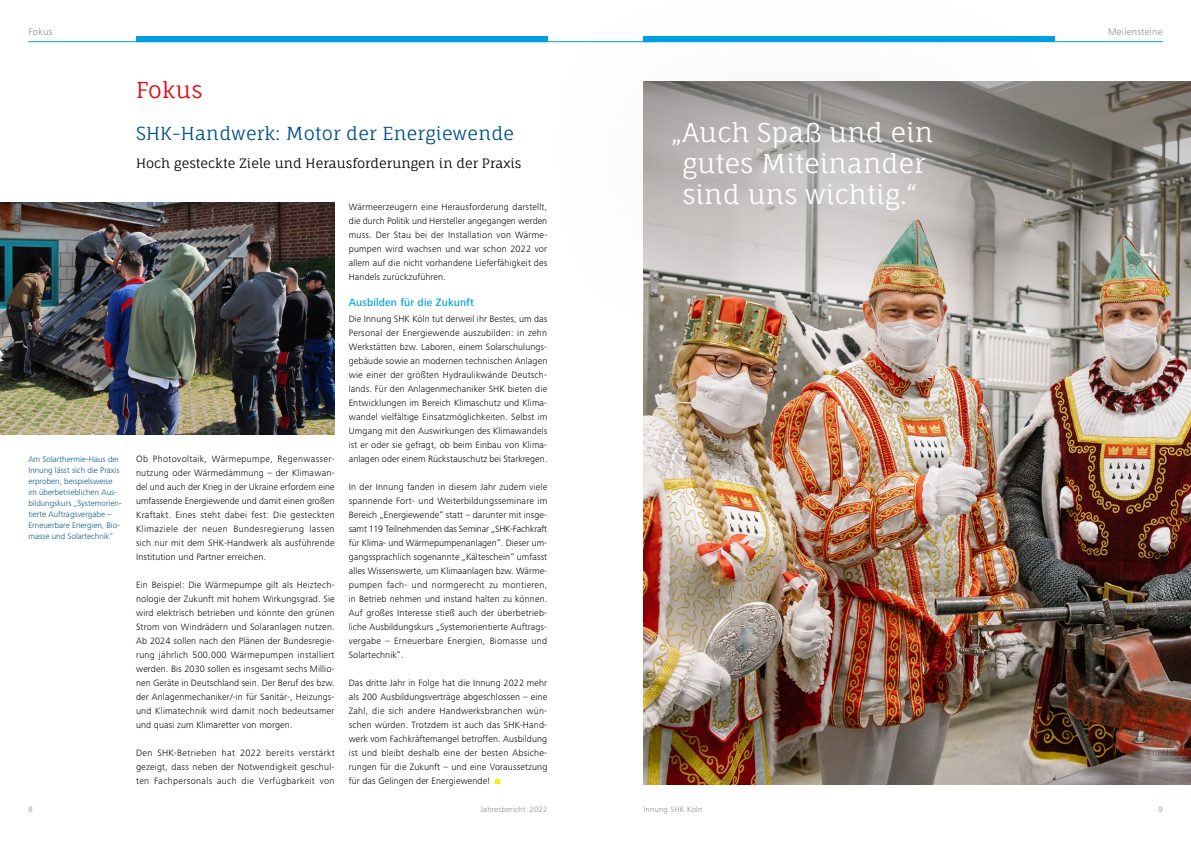
<style>
.page{position:relative;width:1191px;height:842px;background:#fff}
.page>*{position:absolute;margin:0;border:0;box-sizing:border-box;transform-origin:0 0}
.t1{font:26px/31.2px "Fauna One";color:#fff;text-align:center}
.t2{font:22px "Fauna One";letter-spacing:.01em;color:#e30613}
.t3{font:18px "Fauna One";letter-spacing:.01em;color:#005284}
.t4{font:13px "Fauna One";color:#000}
.t5{font:500 11px "Frutiger Next Pro";letter-spacing:.01em;color:#009fe3}
.t6{font:300 10px "Frutiger Next Pro";letter-spacing:.03em;color:#878787}
.t7{font:300 9.5px/14px "Frutiger Next Pro";letter-spacing:.01em;color:#000;text-align:justify}
.t8{font:300 8.5px/11px "Frutiger Next Pro";color:#005284}
.t9{font:300 8px "Frutiger Next Pro";letter-spacing:.03em;color:#878787}
</style>
<div class="page">
<img style="left:643px;top:81px;width:548px;height:703px">
<img style="left:0;top:203px;width:334px;height:231px">
<svg style="left:495px;top:779px;width:5px;height:5px"></svg>
<div style="left:545px;top:0;width:515px;height:340px;background:#e3e3e3;opacity:.5"></div>
<div style="left:643px;top:36px;width:411px;height:5px;background:#009fe3"></div>
<hr style="left:28px;top:41px;width:519px;height:1px;background:#009fe3">
<hr style="left:643px;top:41px;width:519px;height:1px;background:#009fe3">
<hr style="left:136px;top:41px;width:519px;height:1px;background:#009fe3">
<div style="left:136px;top:36px;width:411px;height:5px;background:#009fe3"></div>
<p class="t6" style="left:28px;top:26px;width:26px">Fokus</p>
<p class="t6" style="left:1108px;top:26px;width:56px">Meilensteine</p>
<p class="t8" style="left:28px;top:453px;width:95px">Am Solarthermie-Haus der<br>Innung lässt sich die Praxis erproben, beispielsweise im überbetrieblichen Aus&shy;bildungskurs „Systemorien&shy;tierte Auftragsvergabe –<br>Erneuerbare Energien, Bio&shy;masse und Solartechnik“</p>
<h2 class="t2" style="left:136px;top:76px;width:68px">Fokus</h2>
<h3 class="t3" style="left:136px;top:122px;width:379px">SHK-Handwerk: Motor der Energiewende</h3>
<h3 class="t4" style="left:136px;top:155px;width:387px">Hoch gesteckte Ziele und Herausforderungen in der Praxis</h3>
<p class="t7" style="left:136px;top:452px;width:200px">Ob Photovoltaik, Wärmepumpe, Regenwasser&shy;nutzung oder Wärmedämmung – der Klimawan&shy;del und auch der Krieg in der Ukraine erfordern eine umfassende Energiewende und damit einen großen Kraftakt. Eines steht dabei fest: Die gesteckten Klimaziele der neuen Bundesregierung lassen sich nur mit dem SHK-Handwerk als ausführende Institution und Partner erreichen.</p>
<p class="t7" style="left:136px;top:578px;width:200px">Ein Beispiel: Die Wärmepumpe gilt als Heiztech&shy;nologie der Zukunft mit hohem Wirkungsgrad. Sie wird elektrisch betrieben und könnte den grünen Strom von Windrädern und Solaranlagen nutzen.<br>Ab 2024 sollen nach den Plänen der Bundesregie&shy;rung jährlich 500.000 Wärmepumpen installiert werden. Bis 2030 sollen es insgesamt sechs Millio&shy;nen Geräte in Deutschland sein. Der Beruf des bzw. der Anlagenmechaniker/-in für Sanitär-, Heizungs&shy;und Klimatechnik wird damit noch bedeutsamer und quasi zum Klimaretter von morgen.</p>
<p class="t7" style="left:136px;top:746px;width:200px">Den SHK-Betrieben hat 2022 bereits verstärkt gezeigt, dass neben der Notwendigkeit geschul&shy;ten Fachpersonals auch die Verfügbarkeit von</p>
<p class="t7" style="left:349px;top:200px;width:200px">Wärmeerzeugern eine Herausforderung darstellt, die durch Politik und Hersteller angegangen werden muss. Der Stau bei der Installation von Wärme&shy;pumpen wird wachsen und war schon 2022 vor allem auf die nicht vorhandene Lieferfähigkeit des Handels zurückzuführen.</p>
<p class="t5" style="left:349px;top:296px;width:127px">Ausbilden für die Zukunft</p>
<p class="t7" style="left:349px;top:312px;width:200px">Die Innung SHK Köln tut derweil ihr Bestes, um das Personal der Energiewende auszubilden: in zehn Werkstätten bzw. Laboren, einem Solarschulungs&shy;gebäude sowie an modernen technischen Anlagen wie einer der größten Hydraulikwände Deutsch&shy;lands. Für den Anlagenmechaniker SHK bieten die Entwicklungen im Bereich Klimaschutz und Klima&shy;wandel vielfältige Einsatzmöglichkeiten. Selbst im Umgang mit den Auswirkungen des Klimawandels ist er oder sie gefragt, ob beim Einbau von Klima&shy;anlagen oder einem Rückstauschutz bei Starkregen.</p>
<p class="t7" style="left:349px;top:480px;width:200px">In der Innung fanden in diesem Jahr zudem viele spannende Fort- und Weiterbildungsseminare im Bereich „Energiewende“ statt – darunter mit insge&shy;samt 119 Teilnehmenden das Seminar „SHK-Fachkraft für Klima- und Wärmepumpenanlagen“. Dieser um&shy;gangssprachlich sogenannte „Kälteschein“ umfasst alles Wissenswerte, um Klimaanlagen bzw. Wärme&shy;pumpen fach- und normgerecht zu montieren, in Betrieb nehmen und instand halten zu können.<br>Auf großes Interesse stieß auch der überbetrieb&shy;liche Ausbildungskurs „Systemorientierte Auftrags&shy;vergabe – Erneuerbare Energien, Biomasse und Solartechnik“.</p>
<p class="t7" style="left:349px;top:676px;width:200px">Das dritte Jahr in Folge hat die Innung 2022 mehr als 200 Ausbildungsverträge abgeschlossen – eine Zahl, die sich andere Handwerksbranchen wün&shy;schen würden. Trotzdem ist auch das SHK-Hand&shy;werk vom Fachkräftemangel betroffen. Ausbildung ist und bleibt deshalb eine der besten Absiche&shy;rungen für die Zukunft – und eine Voraussetzung für das Gelingen der Energiewende!</p>
<h1 class="t1" style="left:671px;top:117px;width:264px">„Auch Spaß und ein gutes Miteinander sind uns wichtig.“</h1>
<p class="t9" style="left:28px;top:805px;width:6px">8</p>
<p class="t9" style="left:480px;top:805px;width:68px">Jahresbericht 2022</p>
<p class="t9" style="left:643px;top:805px;width:60px">Innung SHK Köln</p>
<p class="t9" style="left:1158px;top:805px;width:6px">9</p>
</div>
